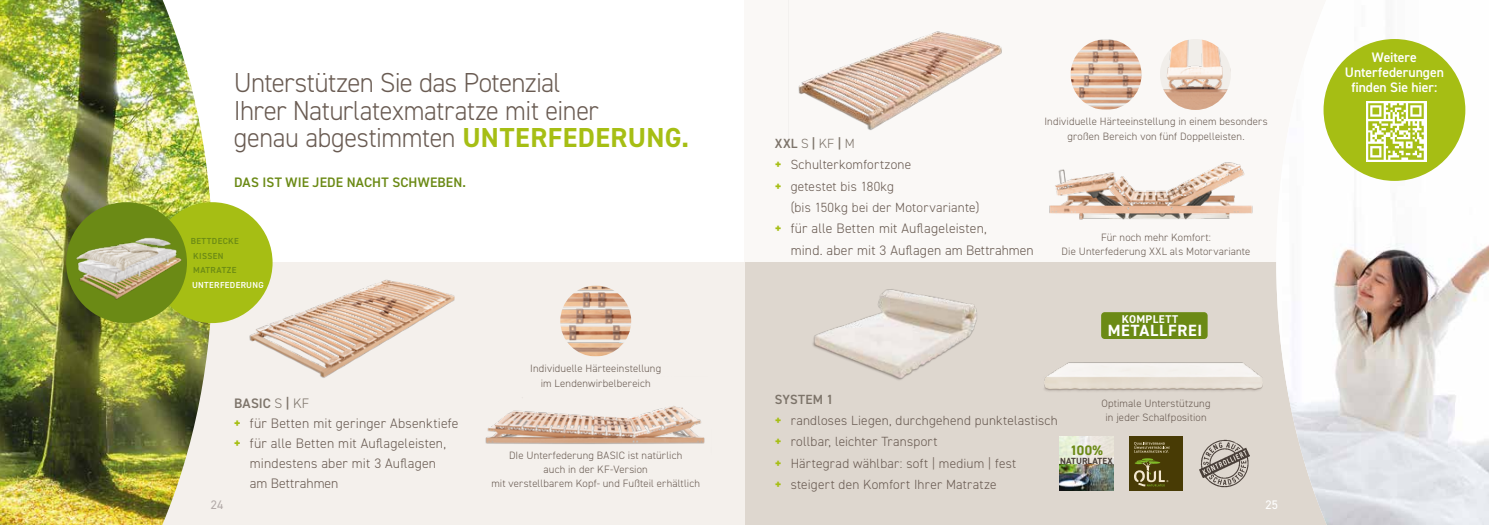
<style>
.page{position:relative;width:1489px;height:525px;background:#fff}
.page>*{position:absolute;margin:0;border:0;box-sizing:border-box;transform-origin:0 0}
.t1{font:300 27.5px/27.5px "DIN2014";letter-spacing:-.02em;color:#695b52}
.t2{font:700 16.25px "DIN2014";letter-spacing:.045em;color:#fff}
.t3{font:300 13.75px/21.2px "DIN2014";letter-spacing:.015em;color:#695b52}
.t4{font:600 13.75px/15px "DIN2014";letter-spacing:-.005em;color:#fff;text-align:center}
.t5{font:600 13.75px "DIN2014";letter-spacing:.01em;color:#6b8a15}
.t6{font:300 13.75px "DIN2014";letter-spacing:-.005em;color:#695b52}
.t7{font:600 13.75px "DIN2014";letter-spacing:.01em;color:#7d746a}
.t8{font:700 13.75px "DIN2014";color:#6b8a15}
.t9{font:300 13.25px/21.2px "DIN2014";letter-spacing:.015em;color:#695b52}
.t10{font:12.38px "DIN2014";color:#b2aaa8}
.t11{font:12.38px "DIN2014";color:#fff}
.t12{font:700 11.25px "DIN2014";letter-spacing:.035em;color:#fff}
.t13{font:300 10.62px/14.2px "DIN2014";letter-spacing:.015em;color:#695b52;text-align:center}
.t14{font:700 8.88px "DIN2014";letter-spacing:.01em;color:#493f39}
.t15{font:600 8.75px/14.5px "DIN2014";letter-spacing:.04em;color:#6b8a15}
.t16{font:600 8.75px "DIN2014";letter-spacing:.04em;color:#fff}
.s1{font-weight:700;color:#a6be14}
.s2{font-weight:300}
.s3{font-weight:800;color:#a6be14}
.s4{font-weight:600;color:#7d746a}
.s5{color:#7d746a}
.s6{font-weight:800;font-size:13.25px;color:#a6be14}
</style>
<div class="page">
<div style="left:744px;top:0;width:744px;height:524px;background:#faf8f6"></div>
<div style="left:744px;top:262px;width:618px;height:262px;background:#ded7cf"></div>
<div style="left:126px;top:262px;width:618px;height:262px;background:#f4f0ec"></div>
<img style="left:1276px;top:39px;width:212px;height:485px">
<img style="left:812px;top:289px;width:165px;height:91px">
<img style="left:0;top:0;width:213px;height:524px">
<img style="left:237px;top:266px;width:218px;height:112px">
<img style="left:485px;top:406px;width:220px;height:38px">
<img style="left:1049px;top:162px;width:204px;height:58px">
<img style="left:798px;top:31px;width:204px;height:99px">
<div style="left:152px;top:202px;width:120px;height:121px;background:#a6be14;border-radius:50%"></div>
<img style="left:66px;top:202px;width:121px;height:121px;border-radius:60px">
<div style="left:1323px;top:39px;width:142px;height:142px;background:#a6be14;border-radius:50%"></div>
<svg style="left:1366px;top:101px;width:60px;height:61px"></svg>
<img style="left:1368px;top:104px;width:55px;height:55px">
<img style="left:560px;top:285px;width:71px;height:71px;border-radius:35px">
<img style="left:1070px;top:39px;width:71px;height:71px;border-radius:35px">
<img style="left:1159px;top:39px;width:71px;height:71px;border-radius:35px">
<img style="left:1199px;top:439px;width:50px;height:49px">
<div style="left:1128px;top:436px;width:54px;height:54px;background:#483b05"></div>
<svg style="left:1134px;top:441px;width:35px;height:45px"></svg>
<img style="left:1059px;top:463px;width:54px;height:27px">
<svg style="left:1059px;top:436px;width:54px;height:27px"></svg>
<img style="left:1044px;top:312px;width:219px;height:79px">
<h1 class="t1" style="left:234px;top:69px;width:457px">Unterstützen Sie das Potenzial<br>Ihrer Naturlatexmatratze mit einer<br>genau abgestimmten <span class="s1">UNTERFEDERUNG.</span></h1>
<p class="t5" style="left:234px;top:173px;width:233px">DAS IST WIE JEDE NACHT SCHWEBEN.</p>
<p class="t15" style="left:191px;top:234px;width:50px">BETTDECKE<br>KISSEN<br>MATRATZE</p>
<p class="t16" style="left:192px;top:279px;width:73px">UNTERFEDERUNG</p>
<p class="t7" style="left:234px;top:393px;width:77px">BASIC <span class="s2">S</span> | <span class="s2">KF</span></p>
<p class="t3" style="left:234px;top:412px;width:226px"><span class="s3">+</span> für Betten mit geringer Absenktiefe</p>
<p class="t3" style="left:234px;top:432px;width:214px"><span class="s3">+</span> für alle Betten mit Auflageleisten,</p>
<p class="t3" style="left:250px;top:452px;width:188px">mindestens aber mit 3 Auflagen</p>
<p class="t6" style="left:250px;top:474px;width:90px">am Bettrahmen</p>
<p class="t13" style="left:530px;top:361px;width:132px">Individuelle Härteeinstellung im Lendenwirbelbereich</p>
<p class="t13" style="left:491px;top:447px;width:210px">DIe Unterfederung BASIC ist natürlich<br>auch in der KF-Version<br>mit verstellbarem Kopf- und Fußteil erhältlich</p>
<p class="t9" style="left:774px;top:133px;width:138px"><span class="s4">XXL</span> <span class="s5">S</span> <span class="s4">|</span> <span class="s5">KF</span> <span class="s4">|</span> <span class="s5">M<br></span><span class="s3">+</span> Schulterkomfortzone <span class="s3">+</span> getestet bis 180kg</p>
<p class="t9" style="left:790px;top:197px;width:190px">(bis 150kg bei der Motorvariante)</p>
<p class="t3" style="left:790px;top:218px;width:244px;text-indent:-16px"><span class="s6">+</span> für alle Betten mit Auflageleisten,<br>mind. aber mit 3 Auflagen am Bettrahmen</p>
<p class="t13" style="left:1044px;top:114px;width:225px">Individuelle Härteeinstellung in einem besonders großen Bereich von fünf Doppelleisten.</p>
<p class="t13" style="left:1061px;top:230px;width:190px">Für noch mehr Komfort:<br>Die Unterfederung XXL als Motorvariante</p>
<p class="t12" style="left:1121px;top:311px;width:58px">KOMPLETT</p>
<h2 class="t2" style="left:1107px;top:320px;width:96px">METALLFREI</h2>
<p class="t9" style="left:774px;top:388px;width:285px"><span class="s4">SYSTEM 1<br></span><span class="s3">+</span> randloses Liegen, durchgehend punktelastisch <span class="s3">+</span> rollbar, leichter Transport<br><span class="s3">+</span> Härtegrad wählbar: soft | medium | fest<br><span class="s3">+</span> steigert den Komfort Ihrer Matratze</p>
<p class="t13" style="left:1101px;top:396px;width:111px">Optimale Unterstützung in jeder Schalfposition</p>
<p class="t8" style="left:1069px;top:441px;width:34px">100%</p>
<p class="t14" style="left:1060px;top:454px;width:54px">NATURLATEX</p>
<p class="t10" style="left:211px;top:496px;width:14px">24</p>
<p class="t11" style="left:1265px;top:496px;width:14px">25</p>
<p class="t4" style="left:1344px;top:49px;width:100px">Weitere<br>Unterfederungen finden Sie hier:</p>
</div>
